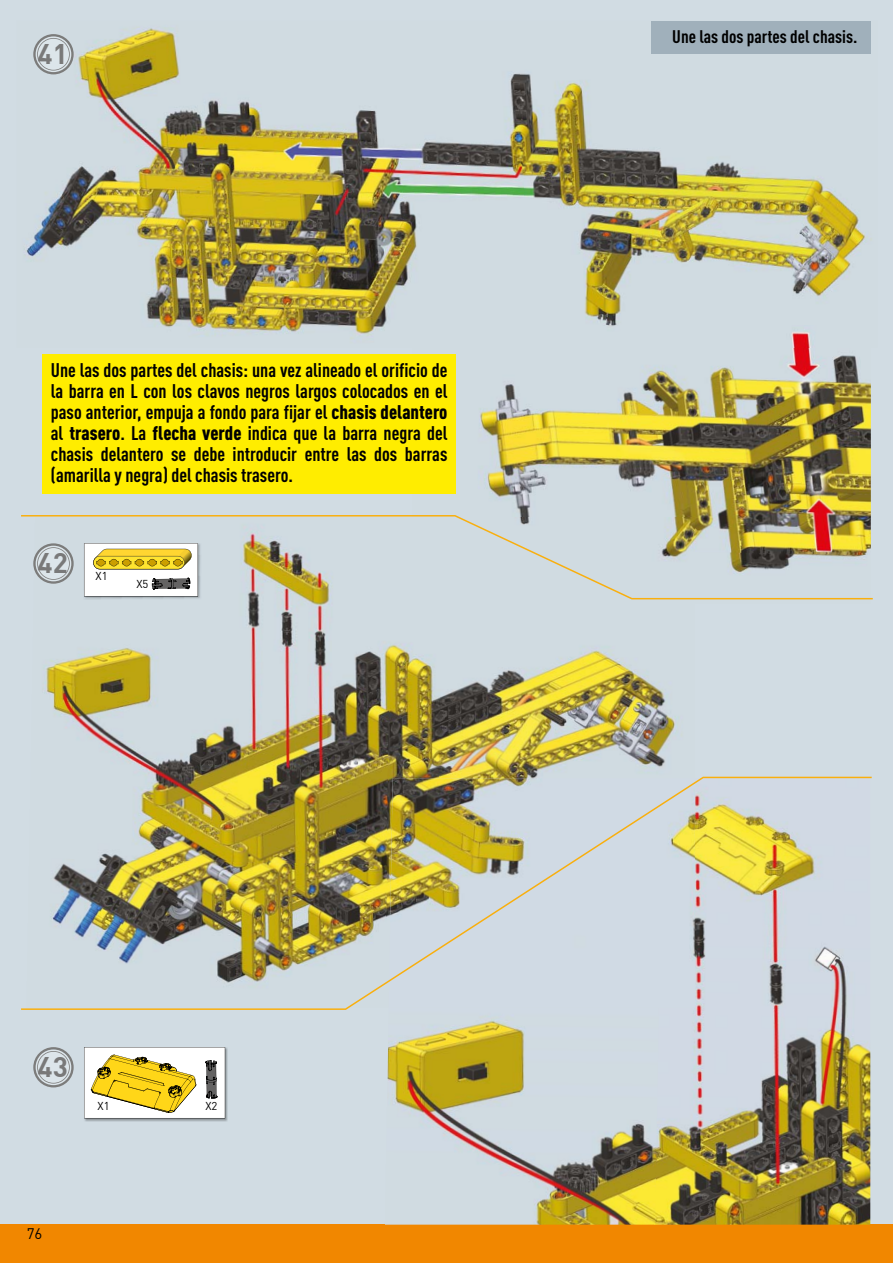
<style>
.page{position:relative;width:893px;height:1263px;background:#fff}
.page>*{position:absolute;margin:0;border:0;box-sizing:border-box;transform-origin:0 0}
.t1{font:27.9px "DIN Bold";color:#797979}
.t2{font:700 condensed 19.5px/21px "DIN Pro";color:#000;text-align:justify}
.t3{font:700 condensed 18px "DIN Pro";color:#000}
.t4{font:15px "DIN";color:#000}
.t5{font:11.25px "DIN";color:#000}
.s1{font-weight:900}
</style>
<div class="page">
<div style="left:0;top:0;width:892px;height:1263px;background:#d1dce3"></div>
<div style="left:0;top:1225px;width:892px;height:38px;background:#f18700"></div>
<img style="left:26px;top:27px;width:491px;height:312px">
<img style="left:517px;top:21px;width:355px;height:304px">
<img style="left:46px;top:599px;width:338px;height:178px">
<img style="left:384px;top:644px;width:55px;height:133px">
<img style="left:439px;top:650px;width:243px;height:127px">
<img style="left:659px;top:1010px;width:211px;height:215px">
<img style="left:385px;top:1017px;width:274px;height:208px">
<img style="left:412px;top:325px;width:458px;height:190px">
<img style="left:695px;top:599px;width:175px;height:1px">
<img style="left:21px;top:777px;width:850px;height:233px">
<svg style="left:21px;top:515px;width:851px;height:84px"></svg>
<div style="left:42px;top:354px;width:414px;height:140px;background:#ffed00"></div>
<svg style="left:33px;top:543px;width:41px;height:41px"></svg>
<svg style="left:33px;top:1047px;width:41px;height:40px"></svg>
<svg style="left:33px;top:34px;width:41px;height:40px"></svg>
<div style="left:650px;top:21px;width:220px;height:33px;background:#a0b0bb"></div>
<img style="left:84px;top:1047px;width:144px;height:74px">
<svg style="left:84px;top:1047px;width:141px;height:71px;background:#e4d697"></svg>
<img style="left:84px;top:543px;width:117px;height:56px">
<svg style="left:84px;top:543px;width:114px;height:54px;background:#e0d7a9"></svg>
<h1 class="t1" style="left:38px;top:36px;width:32px">41</h1>
<p class="t2" style="left:51px;top:362px;width:398px">Une las dos partes del chasis: una vez alineado el orificio de la barra en L con los clavos negros largos colocados en el paso anterior, empuja a fondo para fijar el <span class="s1">chasis delantero </span>al <span class="s1">trasero</span>. La <span class="s1">flecha verde</span> indica que la barra negra del chasis delantero se debe introducir entre las dos barras (amarilla y negra) del chasis trasero.</p>
<h1 class="t1" style="left:38px;top:545px;width:32px">42</h1>
<p class="t5" style="left:95px;top:569px;width:14px">X1</p>
<p class="t5" style="left:136px;top:577px;width:14px">X5</p>
<h1 class="t1" style="left:38px;top:1049px;width:32px">43</h1>
<p class="t5" style="left:98px;top:1099px;width:14px">X1</p>
<p class="t5" style="left:205px;top:1099px;width:14px">X2</p>
<p class="t4" style="left:27px;top:1225px;width:17px">76</p>
<p class="t3" style="left:672px;top:30px;width:187px">Une las dos partes del chasis.</p>
</div>
